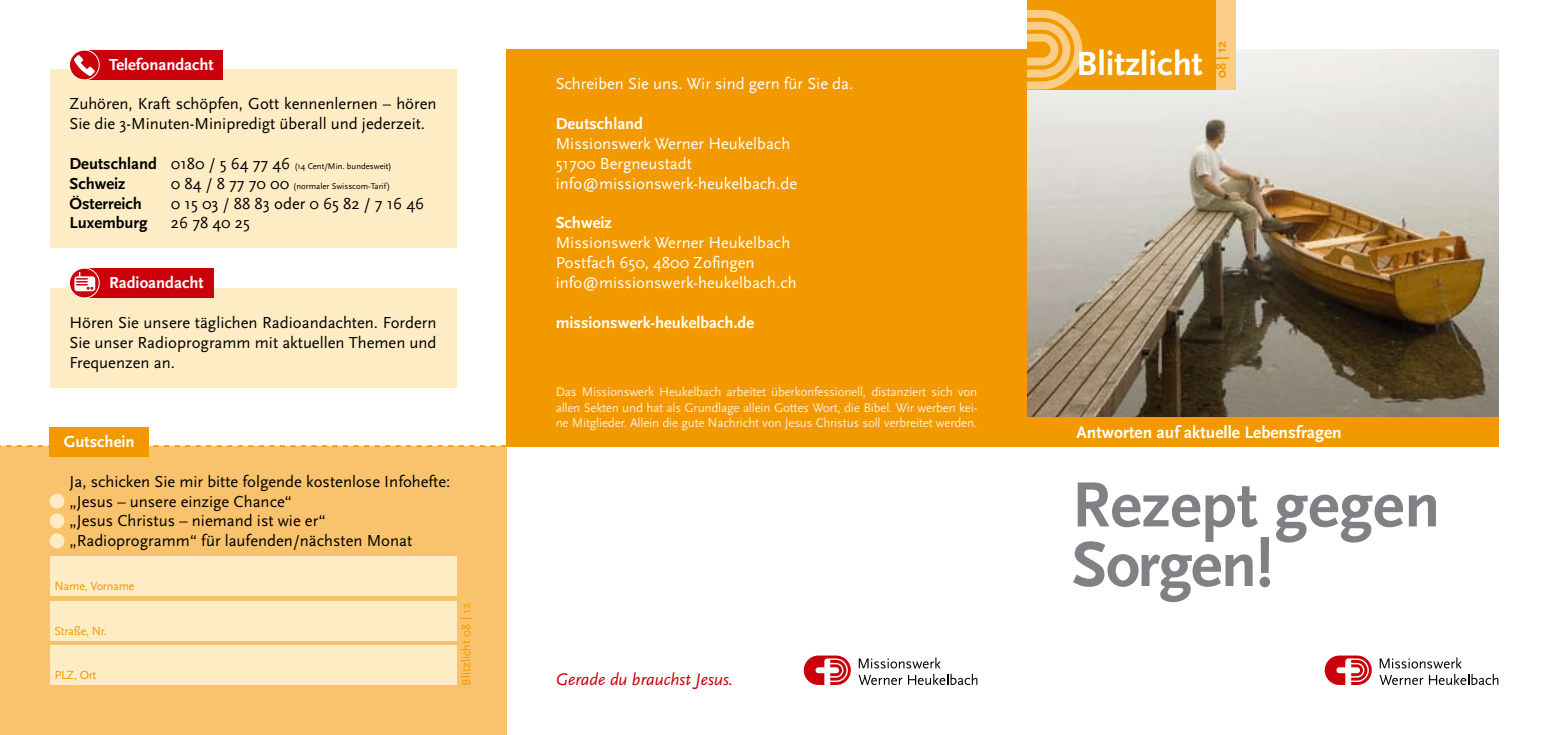
<style>
.page{position:relative;width:1548px;height:735px;background:#fff}
.page>*{position:absolute;margin:0;border:0;box-sizing:border-box;transform-origin:0 0}
.t1{font:700 66.5px/59.5px "Scala Sans OT";color:#818084}
.t2{font:700 35px "Scala Sans OT";color:#fff}
.t3{font:700 17.5px "Scala Sans OT";color:#fff}
.t4{font:italic 17.5px "Scala Sans OT";color:#ca000b}
.t5{font:16.62px/19.8px "Scala Sans OT";color:#000}
.t6{font:16.62px/19.8px "Scala Sans OT";color:#fff}
.t7{font:700 16.62px "Scala Sans OT";color:#fff}
.t8{font:700 16.62px "Scala Sans OT";color:#000}
.t9{font:700 14px "Scala Sans OT";color:#f39900}
.t10{font:13.12px/15.8px "Scala Sans OT";letter-spacing:-.02em;color:#fdecd2;text-align:justify}
.t11{font:12.25px "Scala Sans OT";letter-spacing:-.02em;color:#f39900}
.t12{font:12.25px "Scala Sans OT";letter-spacing:.01em;color:#f39900}
.t13{font:8.75px "Scala Sans OT";color:#000}
.s1{font-weight:700;font-size:16.62px}
.s2{font-size:16.62px}
</style>
<div class="page">
<img style="left:1027px;top:50px;width:471px;height:367px">
<div style="left:1027px;top:417px;width:471px;height:29px;background:#f39900"></div>
<div style="left:506px;top:50px;width:521px;height:396px;background:#f39900"></div>
<div style="left:0;top:446px;width:506px;height:288px;background:#f9c26c"></div>
<div style="left:50px;top:69px;width:406px;height:179px;background:#feedc4"></div>
<div style="left:50px;top:288px;width:406px;height:99px;background:#feedc4"></div>
<div style="left:84px;top:50px;width:139px;height:29px;background:#ca000b"></div>
<div style="left:84px;top:268px;width:129px;height:30px;background:#ca000b"></div>
<div style="left:50px;top:427px;width:99px;height:29px;background:#f39900"></div>
<div style="left:50px;top:645px;width:406px;height:40px;background:#feedc4"></div>
<div style="left:50px;top:600px;width:406px;height:40px;background:#feedc4"></div>
<div style="left:50px;top:556px;width:406px;height:39px;background:#feedc4"></div>
<div style="left:1027px;top:0;width:188px;height:89px;background:#f39900"></div>
<svg style="left:1027px;top:10px;width:55px;height:79px"></svg>
<div style="left:1215px;top:0;width:20px;height:89px;background:#facd86"></div>
<div style="left:50px;top:493px;width:14px;height:15px;background:#feedc4;border-radius:50%"></div>
<svg style="left:69px;top:268px;width:30px;height:30px"></svg>
<div style="left:69px;top:267px;width:31px;height:31px;border:1px solid #fff;border-radius:50%"></div>
<svg style="left:69px;top:50px;width:30px;height:30px"></svg>
<div style="left:69px;top:50px;width:31px;height:30px;border:1px solid #fff;border-radius:50%"></div>
<div style="left:50px;top:513px;width:14px;height:15px;background:#feedc4;border-radius:50%"></div>
<div style="left:50px;top:533px;width:14px;height:15px;background:#feedc4;border-radius:50%"></div>
<svg style="left:74px;top:272px;width:21px;height:19px"></svg>
<svg style="left:74px;top:55px;width:21px;height:21px"></svg>
<svg style="left:0;top:445px;width:506px;height:1px"></svg>
<svg style="left:1324px;top:655px;width:48px;height:29px"></svg>
<svg style="left:1379px;top:657px;width:119px;height:27px"></svg>
<svg style="left:804px;top:655px;width:47px;height:29px"></svg>
<svg style="left:858px;top:657px;width:119px;height:27px"></svg>
<p class="t7" style="left:109px;top:55px;width:106px">Telefonandacht</p>
<p class="t5" style="left:69px;top:94px;width:369px">Zuhören, Kraft schöpfen, Gott kennenlernen – hören<br>Sie die 3-Minuten-Minipredigt überall und jederzeit.</p>
<p class="t13" style="left:69px;top:161px;width:324px"><span class="s1">Deutschland</span> <span class="s2">0180 / 5 64 77 46</span> (14 Cent/Min. bundesweit)</p>
<p class="t8" style="left:69px;top:174px;width:58px">Schweiz</p>
<p class="t13" style="left:171px;top:181px;width:221px"><span class="s2">0 84 / 8 77 70 00</span> (normaler Swisscom-Tarif)</p>
<p class="t8" style="left:69px;top:194px;width:74px">Österreich</p>
<p class="t5" style="left:171px;top:193px;width:255px">0 15 03 / 88 83 oder 0 65 82 / 7 16 46</p>
<p class="t8" style="left:69px;top:213px;width:80px">Luxemburg</p>
<p class="t5" style="left:171px;top:213px;width:81px">26 78 40 25</p>
<p class="t7" style="left:109px;top:273px;width:96px">Radioandacht</p>
<p class="t5" style="left:69px;top:312px;width:369px;text-align:justify">Hören Sie unsere täglichen Radioandachten. Fordern Sie unser Radioprogramm mit aktuellen Themen und Frequenzen an.</p>
<p class="t7" style="left:64px;top:432px;width:72px">Gutschein</p>
<p class="t5" style="left:69px;top:471px;width:382px">Ja, schicken Sie mir bitte folgende kostenlose Infohefte: „Jesus – unsere einzige Chance“<br>„Jesus Christus – niemand ist wie er“ „Radioprogramm“ für laufenden/nächsten Monat</p>
<p class="t11" style="left:55px;top:579px;width:82px">Name, Vorname</p>
<p class="t11" style="left:55px;top:623px;width:54px">Straße, Nr.</p>
<p class="t11" style="left:55px;top:668px;width:43px">PLZ, Ort</p>
<p class="t12" style="left:460px;top:685px;width:84px;rotate:-90deg">Blitzlicht 08 | 12</p>
<p class="t6" style="left:556px;top:74px;width:299px">Schreiben Sie uns. Wir sind gern für Sie da.</p>
<p class="t7" style="left:556px;top:114px;width:89px">Deutschland</p>
<p class="t6" style="left:556px;top:134px;width:243px">Missionswerk Werner Heukelbach<br>51700 Bergneustadt info@missionswerk-heukelbach.de</p>
<p class="t7" style="left:556px;top:213px;width:58px">Schweiz</p>
<p class="t6" style="left:556px;top:233px;width:242px">Missionswerk Werner Heukelbach<br>Postfach 650, 4800 Zofingen info@missionswerk-heukelbach.ch</p>
<p class="t7" style="left:556px;top:313px;width:200px">missionswerk-heukelbach.de</p>
<p class="t10" style="left:556px;top:383px;width:423px">Das Missionswerk Heukelbach arbeitet überkonfessionell, distanziert sich von allen Sekten und hat als Grundlage allein Gottes Wort, die Bibel. Wir werben kei&shy;ne Mitglieder. Allein die gute Nachricht von Jesus Christus soll verbreitet werden.</p>
<p class="t4" style="left:556px;top:669px;width:179px">Gerade du brauchst Jesus.</p>
<h2 class="t2" style="left:1076px;top:44px;width:128px">Blitzlicht</h2>
<p class="t9" style="left:1213px;top:78px;width:39px;rotate:-90deg">08 | 12</p>
<p class="t3" style="left:1076px;top:422px;width:267px">Antworten auf aktuelle Lebensfragen</p>
<h1 class="t1" style="left:1071px;top:475px;width:370px">Rezept gegen<br>Sorgen!</h1>
</div>
